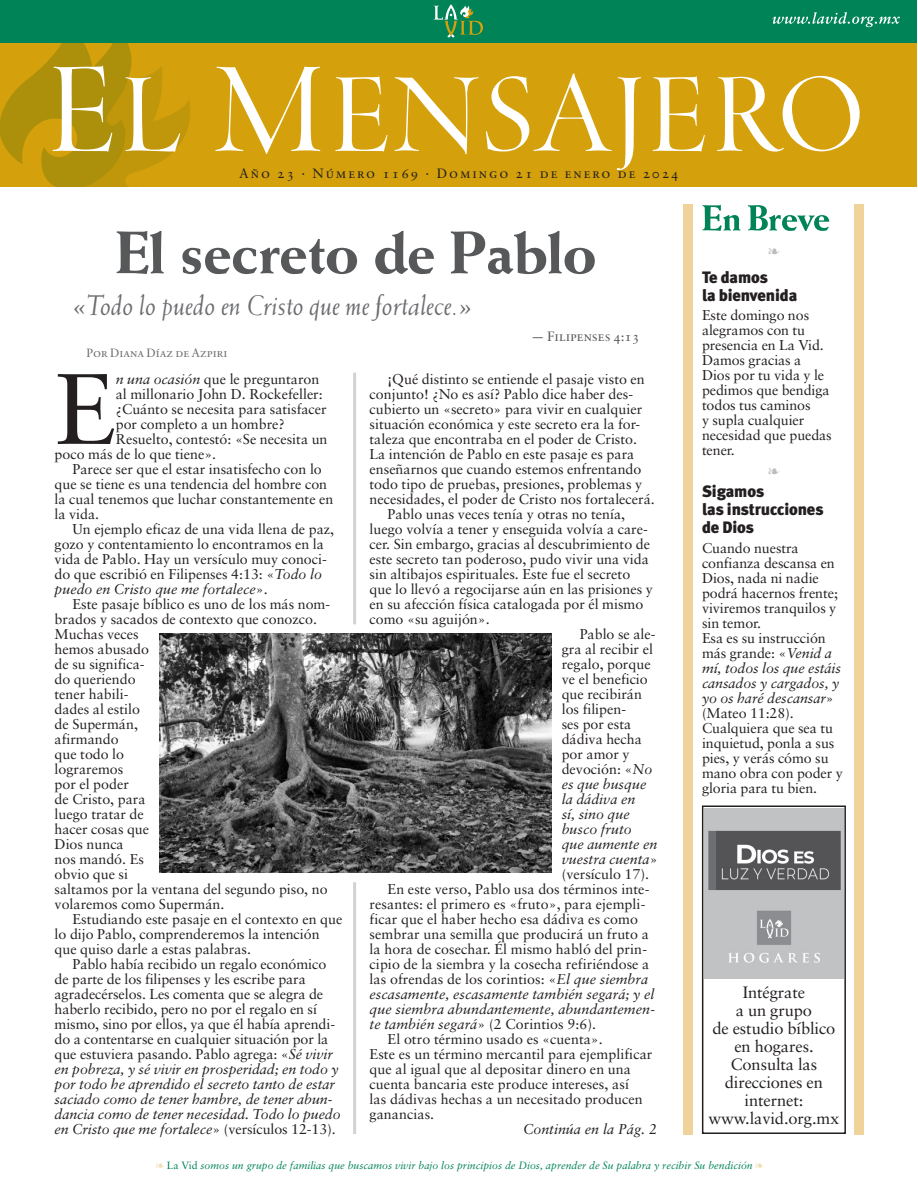
<style>
.page{position:relative;width:918px;height:1188px;background:#fff}
.page>*{position:absolute;margin:0;border:0;box-sizing:border-box;transform-origin:0 0}
.Primer_párrafo_porta{font:100.2px "Sabon";color:#231f20}
.Título_portada{font:800 60px "Weiss";letter-spacing:-.015em;color:#57585a}
.Título_portada-2{font:italic 28.5px "Weiss";letter-spacing:-.005em;color:#6c6d70}
.t1{font:16.5px/18px "Sabon";letter-spacing:-.005em;color:#231f20;text-align:center}
.t2{font:900 16.5px/18px "Meta Plus";letter-spacing:-.01em;color:#231f20}
.Texto_portada{font:14.25px/15px "Sabon";color:#231f20}
.Primer_párrafo_porta-2{font:14.25px "Sabon";color:#231f20}
.t3{font:italic 14.25px/15px "Sabon";letter-spacing:-.005em;color:#231f20}
.t4{font:13.5px "Sabon Roman SC";letter-spacing:.145em;color:#231f20}
.t5{font:13.5px "Sabon Roman SC";color:#57585a}
.Subítulo_portada{font:12px "Sabon Roman SC";color:#6c6d70}
.t6{font:italic 10.5px "Sabon";color:#008457}
.s1{font-style:italic}
.s2{font-style:normal}
.s3{color:#f1ddb1}
</style>
<div class="page">
<div style="left:0;top:42px;width:917px;height:145px;background:#d4a00c"></div>
<div style="left:0;top:0;width:917px;height:42px;background:#008457"></div>
<svg style="left:433px;top:4px;width:50px;height:34px"></svg>
<svg style="left:772px;top:12px;width:128px;height:15px"></svg>
<div style="left:855px;top:205px;width:9px;height:930px;background:#efd39b"></div>
<div style="left:684px;top:205px;width:9px;height:930px;background:#efd39b"></div>
<svg style="left:702px;top:205px;width:38px;height:26px"></svg>
<svg style="left:748px;top:205px;width:81px;height:26px"></svg>
<svg style="left:0;top:42px;width:190px;height:145px"></svg>
<svg style="left:215px;top:67px;width:106px;height:87px"></svg>
<svg style="left:335px;top:76px;width:53px;height:76px"></svg>
<svg style="left:394px;top:77px;width:85px;height:77px"></svg>
<svg style="left:486px;top:73px;width:155px;height:97px"></svg>
<svg style="left:652px;top:76px;width:53px;height:76px"></svg>
<svg style="left:717px;top:76px;width:143px;height:76px"></svg>
<img style="left:705px;top:809px;width:138px;height:169px">
<div style="left:702px;top:806px;width:144px;height:328px;border:2px solid #231f20"></div>
<hr style="left:353px;top:882px;width:3px;height:252px;background:#d1d2d4">
<hr style="left:353px;top:373px;width:3px;height:251px;background:#d1d2d4">
<img style="left:160px;top:634px;width:391px;height:239px">
<p class="t4" style="left:239px;top:166px;width:441px">Año 23 · Número 1169 · Domingo 21 de enero de 2024</p>
<p class="Título_portada" style="left:115px;top:216px;width:483px">El secreto de Pablo</p>
<p class="Título_portada-2" style="left:73px;top:289px;width:401px">«Todo lo puedo en Cristo que me fortalece.»</p>
<p class="t5" style="left:531px;top:328px;width:110px">— Filipenses 4:13</p>
<p class="Subítulo_portada" style="left:87px;top:346px;width:142px">Por Diana Díaz de Azpiri</p>
<p class="Primer_párrafo_porta" style="left:55px;top:349px;width:63px">E</p>
<p class="Primer_párrafo_porta-2" style="left:116px;top:371px;width:205px"><span class="s1">n una ocasión</span> que le preguntaron</p>
<p class="Primer_párrafo_porta-2" style="left:116px;top:386px;width:209px">al millonario John D. Rockefeller:</p>
<p class="Primer_párrafo_porta-2" style="left:116px;top:401px;width:212px">¿Cuánto se necesita para satisfacer</p>
<p class="Primer_párrafo_porta-2" style="left:116px;top:416px;width:171px">por completo a un hombre?</p>
<p class="Primer_párrafo_porta-2" style="left:116px;top:431px;width:213px">Resuelto, contestó: «Se necesita un</p>
<p class="Primer_párrafo_porta-2" style="left:55px;top:446px;width:163px">poco más de lo que tiene».</p>
<p class="Texto_portada" style="left:55px;top:461px;width:280px;text-indent:18px">Parece ser que el estar insatisfecho con lo que se tiene es una tendencia del hombre con la cual tenemos que luchar constantemente en la vida.</p>
<p class="Texto_portada" style="left:55px;top:521px;width:281px;text-indent:18px">Un ejemplo eficaz de una vida llena de paz, gozo y contentamiento lo encontramos en la vida de Pablo. Hay un versículo muy conoci&shy;do que escribió en Filipenses 4:13: «<span class="s1">Todo lo puedo en Cristo que me fortalece</span>».</p>
<p class="Texto_portada" style="left:55px;top:596px;width:277px;text-indent:18px">Este pasaje bíblico es uno de los más nom&shy;brados y sacados de contexto que conozco.<br>Muchas veces<br>hemos abusado<br>de su significa-<br>do queriendo<br>tener habili-<br>dades al estilo<br>de Supermán,<br>afirmando<br>que todo lo<br>lograremos<br>por el poder<br>de Cristo, para<br>luego tratar de<br>hacer cosas que<br>Dios nunca<br>nos mandó. Es<br>obvio que si<br>saltamos por la ventana del segundo piso, no volaremos como Supermán.</p>
<p class="Texto_portada" style="left:55px;top:911px;width:289px;text-indent:18px">Estudiando este pasaje en el contexto en que lo dijo Pablo, comprenderemos la intención que quiso darle a estas palabras.</p>
<p class="Texto_portada" style="left:55px;top:956px;width:288px;text-indent:18px">Pablo había recibido un regalo económico de parte de los filipenses y les escribe para agradecérselos. Les comenta que se alegra de haberlo recibido, pero no por el regalo en sí mismo, sino por ellos, ya que él había aprendi&shy;do a contentarse en cualquier situación por la que estuviera pasando. Pablo agrega: «<span class="s1">Sé vivir en pobreza, y sé vivir en prosperidad; en todo y por todo he aprendido el secreto tanto de estar saciado como de tener hambre, de tener abun&shy;dancia como de tener necesidad. Todo lo puedo en Cristo que me fortalece</span>» (versículos 12-13).</p>
<p class="Texto_portada" style="left:370px;top:371px;width:287px;text-indent:18px">¡Qué distinto se entiende el pasaje visto en conjunto! ¿No es así? Pablo dice haber des&shy;cubierto un «secreto» para vivir en cualquier situación económica y este secreto era la for&shy;taleza que encontraba en el poder de Cristo.<br>La intención de Pablo en este pasaje es para enseñarnos que cuando estemos enfrentando todo tipo de pruebas, presiones, problemas y necesidades, el poder de Cristo nos fortalecerá.</p>
<p class="Texto_portada" style="left:370px;top:506px;width:285px;text-indent:18px">Pablo unas veces tenía y otras no tenía, luego volvía a tener y enseguida volvía a care&shy;cer. Sin embargo, gracias al descubrimiento de este secreto tan poderoso, pudo vivir una vida sin altibajos espirituales. Este fue el secreto que lo llevó a regocijarse aún en las prisiones y en su afección física catalogada por él mismo como «su aguijón».</p>
<p class="Texto_portada" style="left:562px;top:626px;width:97px;text-indent:18px">Pablo se ale&shy;gra al recibir el regalo, porque ve el beneficio que recibirán los filipen-<br>ses por esta dádiva hecha por amor y devoción: «<span class="s1">No es que busque la dádiva en<br>sí, sino que busco fruto<br>que aumente en vuestra cuenta</span>» (versículo 17).</p>
<p class="Texto_portada" style="left:370px;top:881px;width:287px;text-indent:18px">En este verso, Pablo usa dos términos inte&shy;resantes: el primero es «fruto», para ejempli&shy;ficar que el haber hecho esa dádiva es como sembrar una semilla que producirá un fruto a la hora de cosechar. Él mismo habló del prin&shy;cipio de la siembra y la cosecha refiriéndose a las ofrendas de los corintios: «<span class="s1">El que siembra escasamente, escasamente también segará; y el que siembra abundantemente, abundantemen&shy;te también segará</span>» (2 Corintios 9:6).</p>
<p class="Texto_portada" style="left:370px;top:1031px;width:284px;text-indent:18px">El otro término usado es «cuenta».<br>Este es un término mercantil para ejemplificar que al igual que al depositar dinero en una cuenta bancaria este produce intereses, así<br>las dádivas hechas a un necesitado producen ganancias.</p>
<p class="t3" style="left:523px;top:1122px;width:135px">Continúa en la Pág. 2</p>
<p class="t2" style="left:702px;top:268px;width:97px">Te damos<br>la bienvenida</p>
<p class="Texto_portada" style="left:702px;top:307px;width:131px">Este domingo nos alegramos con tu presencia en La Vid.<br>Damos gracias a<br>Dios por tu vida y le pedimos que bendiga todos tus caminos<br>y supla cualquier necesidad que puedas tener.</p>
<p class="t2" style="left:702px;top:482px;width:123px">Sigamos<br>las instrucciones de Dios</p>
<p class="Texto_portada" style="left:702px;top:540px;width:138px">Cuando nuestra confianza descansa en<br>Dios, nada ni nadie podrá hacernos frente; viviremos tranquilos y sin temor.</p>
<p class="t3" style="left:702px;top:630px;width:141px"><span class="s2">Esa es su instrucción más grande: «</span>Venid a mí, todos los que estáis cansados y cargados, y yo os haré descansar<span class="s2">» (Mateo 11:28).</span></p>
<p class="Texto_portada" style="left:702px;top:720px;width:142px">Cualquiera que sea tu inquietud, ponla a sus pies, y verás cómo su mano obra con poder y gloria para tu bien.</p>
<p class="t1" style="left:712px;top:983px;width:125px">Intégrate<br>a un grupo<br>de estudio bíblico en hogares.</p>
<p class="t1" style="left:709px;top:1055px;width:132px">Consulta las direcciones en internet: www.lavid.org.mx</p>
<p class="t6" style="left:156px;top:1159px;width:609px"><span class="s3">❧</span> <span class="s2">La Vid</span> somos un grupo de familias que buscamos vivir bajo los principios de Dios, aprender de Su palabra y recibir Su bendición <span class="s3">❧</span></p>
</div>
